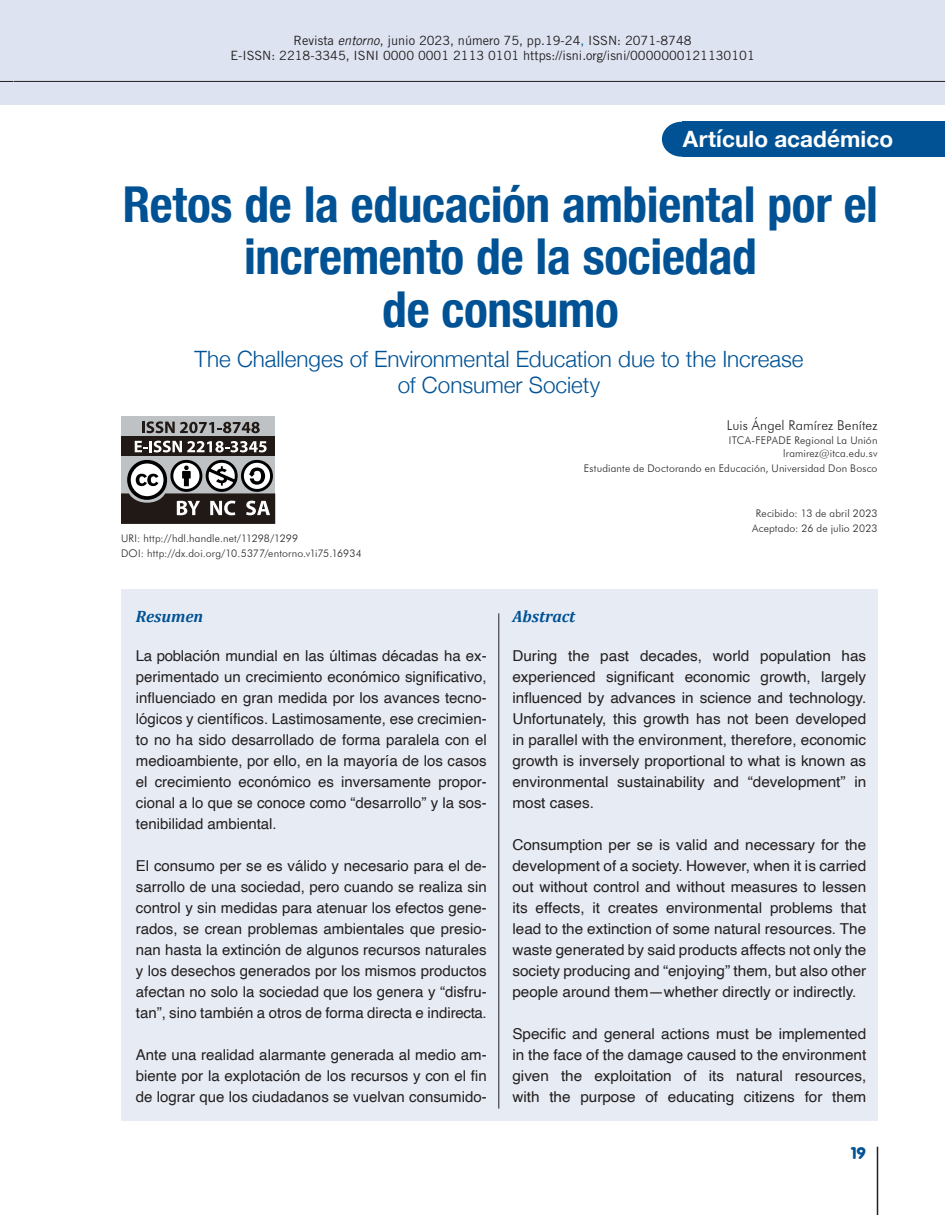
<style>
.page{position:relative;width:945px;height:1215px;background:#fff}
.page>*{position:absolute;margin:0;border:0;box-sizing:border-box;transform-origin:0 0}
.t1{font:700 condensed 49.5px/52.5px "Helvetica Neue";letter-spacing:-.005em;color:#005294;text-align:center}
.t2{font:300 22.5px "Helvetica Neue";color:#005294}
.t3{font:700 22.5px "Helvetica Neue";letter-spacing:.005em;color:#fff}
.Título_2{font:italic 700 16.5px "Cambria";color:#005294}
.t4{font:900 16.5px "VAG Rounded";color:#005294}
.t5{font:15px/21px "Helvetica";color:#231f20;text-align:justify}
.t6{font:300 13.5px "Futura BT";letter-spacing:.005em;color:#231f20}
.t7{font:12.75px/15px "Trade Gothic";color:#231f20;text-align:center}
.t8{font:300 10.5px "Futura BT";letter-spacing:.02em;color:#231f20}
.s1{font-family:"Trade Gothic LT";font-style:italic}
.s2{color:#005294}
</style>
<div class="page">
<div style="left:0;top:0;width:15px;height:104px;background:#dde3f0"></div>
<div style="left:14px;top:0;width:931px;height:104px;background:#dde3f0"></div>
<hr style="left:14px;top:81px;width:931px;height:1px;background:#231f20">
<hr style="left:877px;top:1147px;width:1px;height:68px;background:#231f20">
<svg style="left:0;top:81px;width:14px;height:1px"></svg>
<div style="left:121px;top:589px;width:757px;height:531px;background:#e7ebf4"></div>
<hr style="left:499px;top:613px;width:1px;height:496px;background:#231f20">
<div style="left:121px;top:417px;width:154px;height:107px;background:#bec2c5"></div>
<div style="left:121px;top:436px;width:154px;height:20px;background:#211915"></div>
<svg style="left:135px;top:441px;width:132px;height:11px"></svg>
<svg style="left:142px;top:421px;width:118px;height:12px"></svg>
<svg style="left:121px;top:460px;width:154px;height:64px"></svg>
<div style="left:683px;top:121px;width:262px;height:36px;background:#005294"></div>
<div style="left:662px;top:122px;width:39px;height:35px;background:#005294;border-radius:50%"></div>
<p class="t7" style="left:230px;top:33px;width:526px">Revista <span class="s1">entorno</span>, junio 2023, número 75, pp.19-24<span class="s2">,</span> ISSN: 2071-8748<br>E-ISSN: 2218-3345, ISNI 0000 0001 2113 0101 https://isni.org/isni/0000000121130101</p>
<p class="t3" style="left:683px;top:121px;width:212px">Artículo académico</p>
<p class="t1" style="left:123px;top:174px;width:757px">Retos de la educación ambiental por el incremento de la sociedad</p>
<p class="t1" style="left:382px;top:279px;width:238px">de consumo</p>
<p class="t2" style="left:194px;top:341px;width:611px">The Challenges of Environmental Education due to the Increase</p>
<p class="t2" style="left:398px;top:367px;width:204px">of Consumer Society</p>
<p class="t8" style="left:121px;top:531px;width:179px">URI: http://hdl.handle.net/11298/1299</p>
<p class="t8" style="left:121px;top:546px;width:242px">DOI: http://dx.doi.org/10.5377/entorno.v1i75.16934</p>
<p class="Título_2" style="left:136px;top:604px;width:69px">Resumen</p>
<p class="t5" style="left:136px;top:645px;width:352px">La población mundial en las últimas décadas ha ex&shy;perimentado un crecimiento económico significativo, influenciado en gran medida por los avances tecno&shy;lógicos y científicos. Lastimosamente, ese crecimien&shy;to no ha sido desarrollado de forma paralela con el medioambiente, por ello, en la mayoría de los casos el crecimiento económico es inversamente propor&shy;cional a lo que se conoce como “desarrollo” y la sos&shy;tenibilidad ambiental.</p>
<p class="t5" style="left:136px;top:855px;width:352px">El consumo per se es válido y necesario para el de&shy;sarrollo de una sociedad, pero cuando se realiza sin control y sin medidas para atenuar los efectos gene&shy;rados, se crean problemas ambientales que presio&shy;nan hasta la extinción de algunos recursos naturales y los desechos generados por los mismos productos afectan no solo la sociedad que los genera y “disfru&shy;tan”, sino también a otros de forma directa e indirecta.</p>
<p class="t5" style="left:136px;top:1044px;width:352px">Ante una realidad alarmante generada al medio am&shy;biente por la explotación de los recursos y con el fin de lograr que los ciudadanos se vuelvan consumido-</p>
<p class="t6" style="left:727px;top:417px;width:152px">Luis Ángel Ramírez Benítez</p>
<p class="t8" style="left:729px;top:434px;width:150px">ITCA-FEPADE Regional La Unión</p>
<p class="t8" style="left:783px;top:447px;width:96px">lramirez@itca.edu.sv</p>
<p class="t8" style="left:584px;top:462px;width:295px">Estudiante de Doctorando en Educación, Universidad Don Bosco</p>
<p class="t8" style="left:756px;top:507px;width:123px">Recibido: 13 de abril 2023</p>
<p class="t8" style="left:752px;top:522px;width:127px">Aceptado: 26 de julio 2023</p>
<p class="Título_2" style="left:512px;top:604px;width:64px">Abstract</p>
<p class="t5" style="left:512px;top:645px;width:355px">During the past decades, world population has experienced significant economic growth, largely influenced by advances in science and technology.<br>Unfortunately, this growth has not been developed in parallel with the environment, therefore, economic growth is inversely proportional to what is known as environmental sustainability and “development” in most cases.</p>
<p class="t5" style="left:512px;top:834px;width:355px">Consumption per se is valid and necessary for the development of a society. However, when it is carried out without control and without measures to lessen its effects, it creates environmental problems that lead to the extinction of some natural resources. The waste generated by said products affects not only the society producing and “enjoying” them, but also other people around them—whether directly or indirectly.</p>
<p class="t5" style="left:512px;top:1023px;width:355px">Specific and general actions must be implemented in the face of the damage caused to the environment given the exploitation of its natural resources, with the purpose of educating citizens for them</p>
<p class="t4" style="left:851px;top:1144px;width:16px">19</p>
</div>
